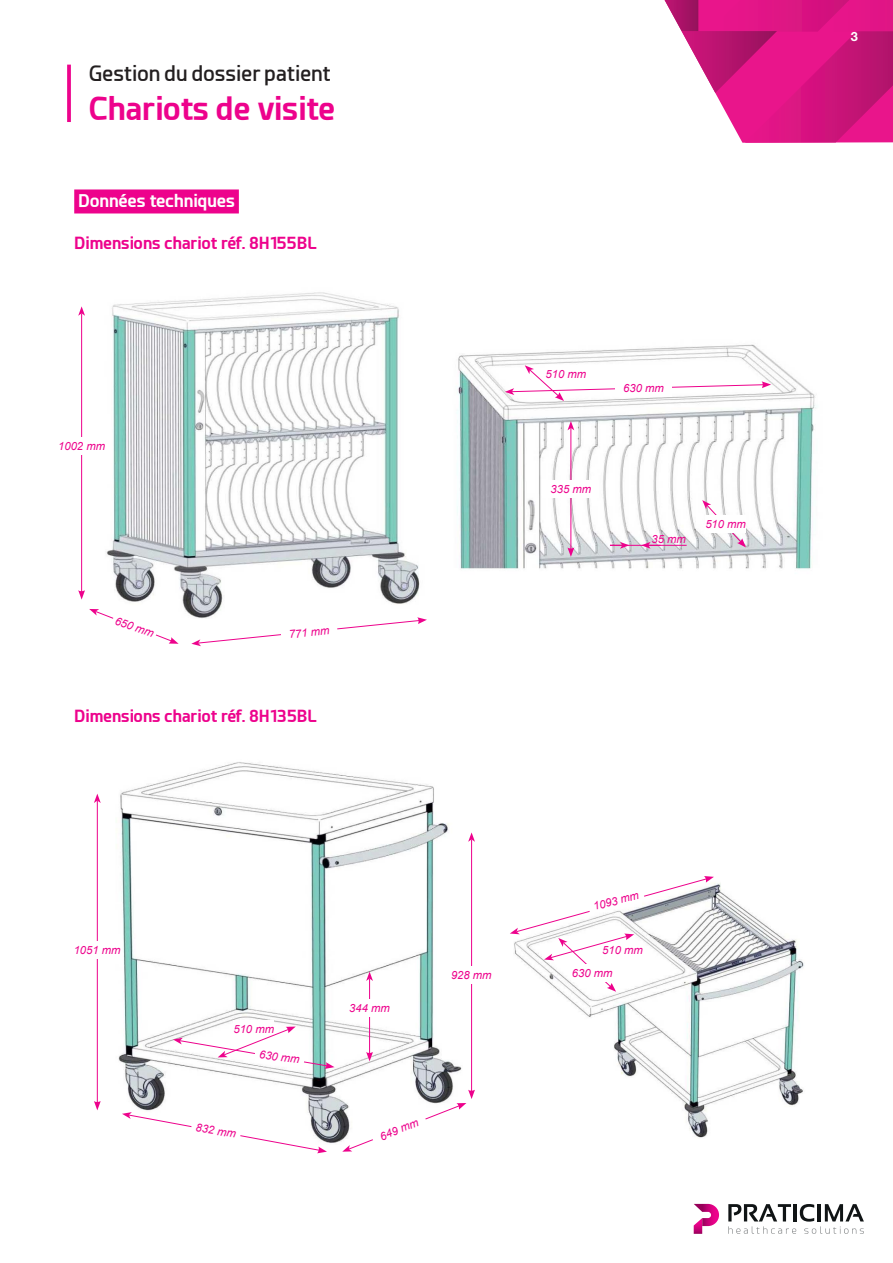
<style>
.page{position:relative;width:893px;height:1263px;background:#fff}
.page>*{position:absolute;margin:0;border:0;box-sizing:border-box;transform-origin:0 0}
.Titre_1{font:700 31.5px "Esphimere";color:#ed028c}
.Titre_2{font:600 21px "Esphimere";color:#231f20}
.Titre_1_page_2{font:700 17.25px "Esphimere";color:#fff}
.Titre_1_page_2-2{font:700 16.5px "Esphimere";color:#ed028c}
.t1{font:700 12.75px "Helvetica Neue LT Std";color:#fff}
.Titre_colonne_TABLEAU{font:italic 11.25px "Arial";color:#ed028c}
</style>
<div class="page">
<svg style="left:664px;top:0;width:229px;height:143px"></svg>
<svg style="left:728px;top:1204px;width:136px;height:30px"></svg>
<svg style="left:694px;top:1204px;width:25px;height:30px"></svg>
<svg style="left:67px;top:65px;width:4px;height:57px"></svg>
<img style="left:82px;top:292px;width:734px;height:325px">
<hr style="left:81px;top:313px;width:1px;height:280px;background:#ed028c">
<svg style="left:78px;top:590px;width:7px;height:10px"></svg>
<svg style="left:78px;top:306px;width:7px;height:10px"></svg>
<div style="left:53px;top:437px;width:57px;height:18px;background:#fff"></div>
<svg style="left:89px;top:609px;width:90px;height:35px"></svg>
<svg style="left:191px;top:617px;width:236px;height:29px"></svg>
<hr style="left:570px;top:428px;width:1px;height:122px;background:#ed028c">
<svg style="left:567px;top:547px;width:7px;height:10px"></svg>
<svg style="left:567px;top:421px;width:7px;height:9px"></svg>
<svg style="left:505px;top:365px;width:266px;height:36px"></svg>
<div style="left:543px;top:480px;width:56px;height:18px;background:#fff"></div>
<div style="left:615px;top:379px;width:57px;height:18px;background:#fff"></div>
<div style="left:546px;top:365px;width:40px;height:18px;background:#fff"></div>
<svg style="left:702px;top:500px;width:44px;height:47px"></svg>
<div style="left:705px;top:515px;width:41px;height:18px;background:#fff"></div>
<svg style="left:610px;top:542px;width:19px;height:7px"></svg>
<svg style="left:641px;top:542px;width:20px;height:7px"></svg>
<hr style="left:610px;top:545px;width:77px;height:1px;background:#ed028c">
<div style="left:74px;top:189px;width:165px;height:24px;background:#ed028c"></div>
<img style="left:118px;top:762px;width:686px;height:381px">
<hr style="left:97px;top:801px;width:1px;height:302px;background:#ed028c">
<svg style="left:94px;top:1101px;width:7px;height:9px"></svg>
<svg style="left:94px;top:794px;width:7px;height:9px"></svg>
<hr style="left:369px;top:978px;width:1px;height:76px;background:#ed028c">
<svg style="left:366px;top:1052px;width:7px;height:9px"></svg>
<svg style="left:366px;top:971px;width:7px;height:10px"></svg>
<div style="left:72px;top:941px;width:50px;height:17px;background:#fff"></div>
<div style="left:233px;top:1020px;width:41px;height:18px;background:#fff"></div>
<div style="left:345px;top:999px;width:49px;height:17px;background:#fff"></div>
<svg style="left:122px;top:1112px;width:205px;height:41px"></svg>
<svg style="left:173px;top:1026px;width:161px;height:43px"></svg>
<svg style="left:510px;top:876px;width:204px;height:116px"></svg>
<hr style="left:471px;top:839px;width:1px;height:253px;background:#ed028c">
<svg style="left:342px;top:1090px;width:133px;height:62px"></svg>
<svg style="left:468px;top:832px;width:7px;height:10px"></svg>
<div style="left:446px;top:966px;width:50px;height:17px;background:#fff"></div>
<p class="Titre_2" style="left:89px;top:61px;width:243px">Gestion du dossier patient</p>
<p class="Titre_1" style="left:89px;top:89px;width:248px">Chariots de visite</p>
<p class="Titre_1_page_2" style="left:78px;top:191px;width:158px">Données techniques</p>
<p class="Titre_1_page_2-2" style="left:74px;top:232px;width:244px">Dimensions chariot réf. 8H155BL</p>
<p class="Titre_colonne_TABLEAU" style="left:58px;top:439px;width:48px">1002 mm</p>
<p class="Titre_colonne_TABLEAU" style="left:118px;top:613px;width:42px;rotate:20deg">650 mm</p>
<p class="Titre_colonne_TABLEAU" style="left:288px;top:627px;width:42px;rotate:-6deg">771 mm</p>
<p class="Titre_1_page_2-2" style="left:74px;top:706px;width:244px">Dimensions chariot réf. 8H135BL</p>
<p class="Titre_colonne_TABLEAU" style="left:546px;top:367px;width:42px">510 mm</p>
<p class="Titre_colonne_TABLEAU" style="left:623px;top:381px;width:42px">630 mm</p>
<p class="Titre_colonne_TABLEAU" style="left:551px;top:482px;width:42px">335 mm</p>
<p class="Titre_colonne_TABLEAU" style="left:652px;top:531px;width:36px">35 mm</p>
<p class="Titre_colonne_TABLEAU" style="left:705px;top:517px;width:42px">510 mm</p>
<p class="Titre_colonne_TABLEAU" style="left:74px;top:942px;width:48px">1051 mm</p>
<p class="Titre_colonne_TABLEAU" style="left:233px;top:1022px;width:42px">510 mm</p>
<p class="Titre_colonne_TABLEAU" style="left:260px;top:1047px;width:42px;rotate:7deg">630 mm</p>
<p class="Titre_colonne_TABLEAU" style="left:197px;top:1120px;width:42px;rotate:9deg">832 mm</p>
<p class="Titre_colonne_TABLEAU" style="left:349px;top:1000px;width:42px">344 mm</p>
<p class="Titre_colonne_TABLEAU" style="left:451px;top:967px;width:42px">928 mm</p>
<p class="Titre_colonne_TABLEAU" style="left:378px;top:1130px;width:42px;rotate:-22deg">649 mm</p>
<p class="Titre_colonne_TABLEAU" style="left:591px;top:899px;width:48px;rotate:-15deg">1093 mm</p>
<p class="Titre_colonne_TABLEAU" style="left:602px;top:943px;width:42px">510 mm</p>
<p class="Titre_colonne_TABLEAU" style="left:572px;top:966px;width:42px">630 mm</p>
<p class="t1" style="left:851px;top:29px;width:9px">3</p>
</div>
